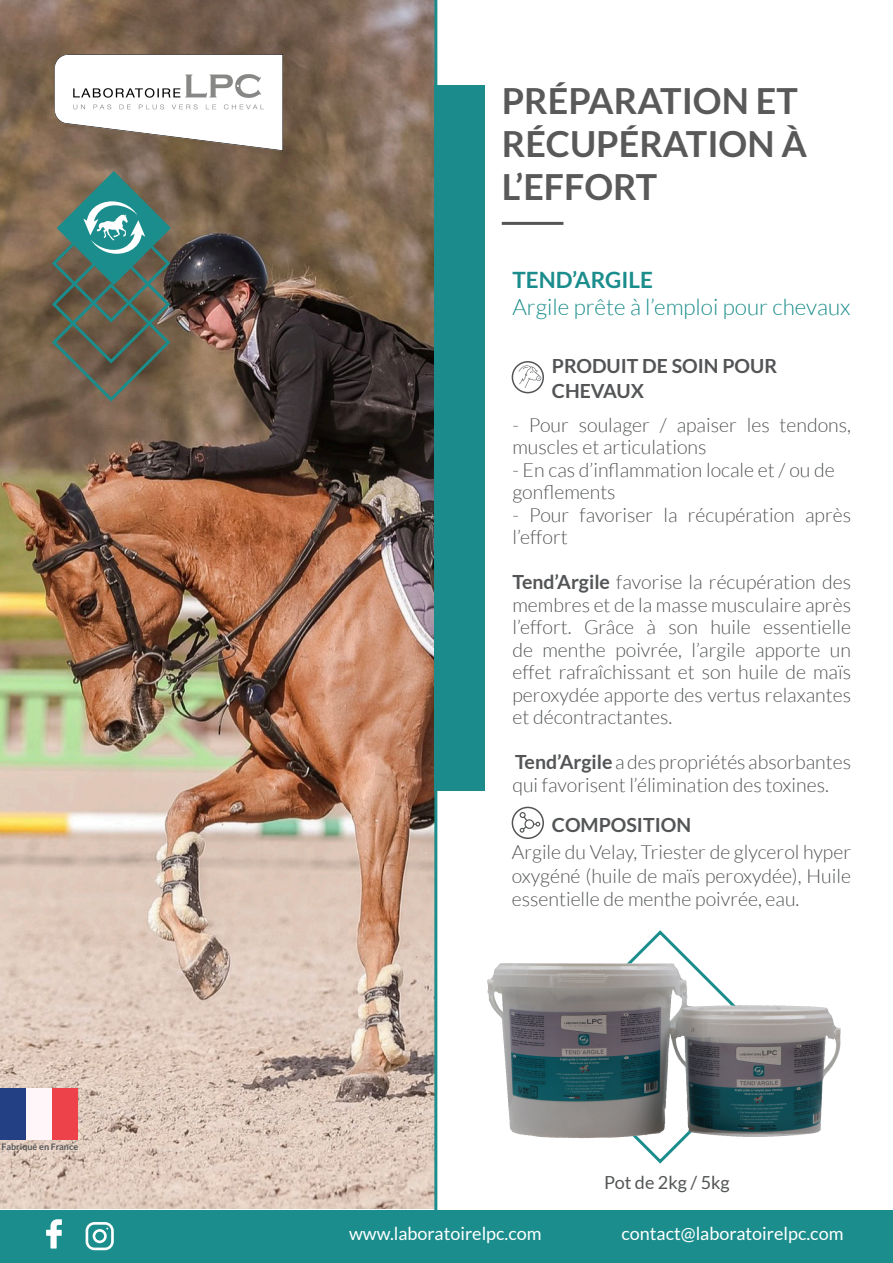
<style>
.page{position:relative;width:893px;height:1263px;background:#fff}
.page>*{position:absolute;margin:0;border:0;box-sizing:border-box;transform-origin:0 0}
.t1{font:700 36px "Lato";color:#5a5959}
.t2{font:300 22.5px "Lato";color:#1b8d8c}
.t3{font:700 22.5px "Lato";color:#1b8d8c}
.t4{font:300 19.5px/22.5px "Lato";color:#525456}
.t5{font:700 19.5px "Lato";color:#525456}
.t6{font:18px "Lato";color:#fff}
.t7{font:18px "Lato";color:#535556}
.t8{font:700 9px "Lato";color:#535556}
.s1{font-weight:700}
</style>
<div class="page">
<img style="left:0;top:0;width:434px;height:1209px">
<img style="left:55px;top:54px;width:227px;height:96px">
<hr style="left:434px;top:0;width:3px;height:1263px;background:#1b8d8c">
<hr style="left:502px;top:222px;width:61px;height:3px;background:#525456">
<div style="left:434px;top:85px;width:51px;height:706px;background:#1b8c8b"></div>
<div style="left:512px;top:361px;width:32px;height:32px;border:2px solid #525456;border-radius:50%"></div>
<div style="left:0;top:1088px;width:26px;height:52px;background:#224083"></div>
<div style="left:26px;top:1088px;width:26px;height:52px;background:#fef6f8"></div>
<div style="left:52px;top:1088px;width:26px;height:52px;background:#ee424b"></div>
<svg style="left:519px;top:365px;width:22px;height:23px"></svg>
<div style="left:0;top:1210px;width:893px;height:53px;background:#1b8d8c"></div>
<svg style="left:46px;top:1219px;width:16px;height:29px"></svg>
<svg style="left:86px;top:1222px;width:28px;height:28px"></svg>
<svg style="left:50px;top:171px;width:122px;height:233px;background:#607163"></svg>
<div style="left:512px;top:807px;width:32px;height:32px;border:2px solid #525456;border-radius:50%"></div>
<svg style="left:520px;top:812px;width:20px;height:21px"></svg>
<img style="left:430px;top:884px;width:411px;height:306px">
<p class="t8" style="left:1px;top:1141px;width:78px">Fabriqué en France</p>
<p class="t1" style="left:502px;top:80px;width:298px">PRÉPARATION ET</p>
<p class="t1" style="left:502px;top:123px;width:307px">RÉCUPÉRATION À</p>
<p class="t1" style="left:502px;top:167px;width:157px">L’EFFORT</p>
<p class="t3" style="left:512px;top:267px;width:142px">TEND’ARGILE</p>
<p class="t2" style="left:512px;top:294px;width:340px">Argile prête à l’emploi pour chevaux</p>
<p class="t5" style="left:552px;top:354px;width:227px">PRODUIT DE SOIN POUR</p>
<p class="t5" style="left:552px;top:380px;width:93px">CHEVAUX</p>
<p class="t4" style="left:512px;top:414px;width:340px">- Pour soulager / apaiser les tendons, muscles et articulations</p>
<p class="t4" style="left:512px;top:459px;width:324px">- En cas d’inflammation locale et / ou de gonflements</p>
<p class="t4" style="left:512px;top:504px;width:340px">- Pour favoriser la récupération après l’effort</p>
<p class="t4" style="left:512px;top:571px;width:340px;text-align:justify"><span class="s1">Tend’Argile</span> favorise la récupération des membres et de la masse musculaire après l’effort. Grâce à son huile essentielle de menthe poivrée, l’argile apporte un effet rafraîchissant et son huile de maïs peroxydée apporte des vertus relaxantes et décontractantes.</p>
<p class="t4" style="left:512px;top:751px;width:340px"><span class="s1">Tend’Argile</span> a des propriétés absorbantes qui favorisent l’élimination des toxines.</p>
<p class="t5" style="left:552px;top:813px;width:141px">COMPOSITION</p>
<p class="t4" style="left:512px;top:841px;width:341px;line-height:23.4px;text-align:justify">Argile du Velay, Triester de glycerol hyper oxygéné (huile de maïs peroxydée), Huile essentielle de menthe poivrée, eau.</p>
<p class="t7" style="left:604px;top:1172px;width:127px">Pot de 2kg / 5kg</p>
<p class="t6" style="left:349px;top:1224px;width:194px">www.laboratoirelpc.com</p>
<p class="t6" style="left:621px;top:1224px;width:223px">contact@laboratoirelpc.com</p>
</div>
